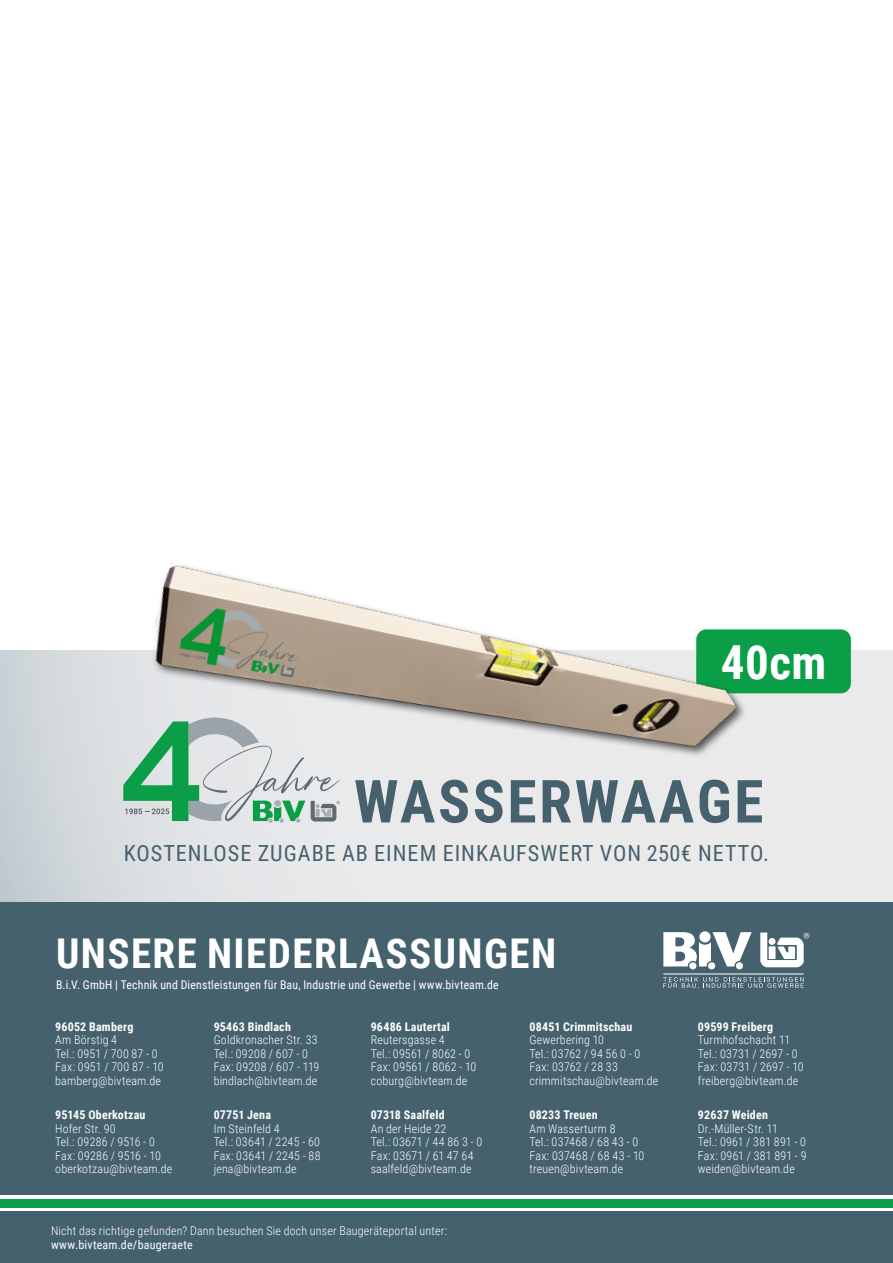
<style>
.page{position:relative;width:893px;height:1263px;background:#fff}
.page>*{position:absolute;margin:0;border:0;box-sizing:border-box;transform-origin:0 0}
.t1{font:700 59.55px "Roboto Condensed";letter-spacing:.045em;color:#46616e}
.t2{font:700 46.95px "Roboto Condensed";color:#fff}
.t3{font:700 41.1px "Roboto Condensed";letter-spacing:.035em;color:#fff}
.t4{font:22.2px "Roboto Condensed";letter-spacing:.045em;color:#46616e}
.t5{font:300 12px/13.5px "Roboto Condensed";letter-spacing:.015em;color:#fff}
.t6{font:700 12px "Roboto Condensed";letter-spacing:.015em;color:#fff}
.t7{font:12px "Roboto Condensed";letter-spacing:.015em;color:#fff}
</style>
<div class="page">
<svg style="left:0;top:650px;width:893px;height:253px;background:#dbdee1"></svg>
<div style="left:0;top:1212px;width:893px;height:51px;background:#46616e"></div>
<div style="left:0;top:1199px;width:893px;height:9px;background:#0a9f46"></div>
<div style="left:0;top:903px;width:893px;height:292px;background:#46616e"></div>
<svg style="left:760px;top:932px;width:49px;height:35px"></svg>
<hr style="left:663px;top:973px;width:141px;height:1px;background:#fff">
<div style="left:689px;top:962px;width:7px;height:7px;background:#fff;border-radius:50%"></div>
<div style="left:708px;top:962px;width:7px;height:7px;background:#fff;border-radius:50%"></div>
<div style="left:736px;top:962px;width:7px;height:7px;background:#fff;border-radius:50%"></div>
<svg style="left:663px;top:932px;width:89px;height:34px"></svg>
<svg style="left:663px;top:977px;width:141px;height:11px"></svg>
<div style="left:696px;top:629px;width:155px;height:64px;background:#0a9f46;border-radius:10px"></div>
<img style="left:64px;top:565px;width:753px;height:321px">
<svg style="left:123px;top:718px;width:217px;height:105px;background:#b1cec0"></svg>
<h2 class="t2" style="left:721px;top:629px;width:107px">40cm</h2>
<h1 class="t1" style="left:354px;top:760px;width:411px">WASSERWAAGE</h1>
<h3 class="t4" style="left:124px;top:837px;width:647px">KOSTENLOSE ZUGABE AB EINEM EINKAUFSWERT VON 250€ NETTO.</h3>
<h3 class="t3" style="left:56px;top:924px;width:502px">UNSERE NIEDERLASSUNGEN</h3>
<p class="t7" style="left:56px;top:976px;width:444px">B.i.V. GmbH | Technik und Dienstleistungen für Bau, Industrie und Gewerbe | www.bivteam.de</p>
<p class="t6" style="left:55px;top:1018px;width:80px">96052 Bamberg</p>
<p class="t5" style="left:55px;top:1032px;width:110px">Am Börstig 4<br>Tel.: 0951 / 700 87 - 0<br>Fax: 0951 / 700 87 - 10 bamberg@bivteam.de</p>
<p class="t6" style="left:55px;top:1106px;width:92px">95145 Oberkotzau</p>
<p class="t5" style="left:55px;top:1121px;width:119px">Hofer Str. 90<br>Tel.: 09286 / 9516 - 0<br>Fax: 09286 / 9516 - 10 oberkotzau@bivteam.de</p>
<p class="t6" style="left:214px;top:1018px;width:79px">95463 Bindlach</p>
<p class="t5" style="left:214px;top:1032px;width:107px">Goldkronacher Str. 33<br>Tel.: 09208 / 607 - 0<br>Fax: 09208 / 607 - 119 bindlach@bivteam.de</p>
<p class="t6" style="left:214px;top:1106px;width:59px">07751 Jena</p>
<p class="t5" style="left:214px;top:1121px;width:108px">Im Steinfeld 4<br>Tel.: 03641 / 2245 - 60<br>Fax: 03641 / 2245 - 88 jena@bivteam.de</p>
<p class="t6" style="left:371px;top:1018px;width:81px">96486 Lautertal</p>
<p class="t5" style="left:371px;top:1032px;width:107px">Reutersgasse 4<br>Tel.: 09561 / 8062 - 0<br>Fax: 09561 / 8062 - 10 coburg@bivteam.de</p>
<p class="t6" style="left:371px;top:1106px;width:75px">07318 Saalfeld</p>
<p class="t5" style="left:371px;top:1121px;width:113px">An der Heide 22<br>Tel.: 03671 / 44 86 3 - 0<br>Fax: 03671 / 61 47 64 saalfeld@bivteam.de</p>
<p class="t5" style="left:51px;top:1224px;width:398px">Nicht das richtige gefunden? Dann besuchen Sie doch unser Baugeräteportal unter:</p>
<p class="t7" style="left:51px;top:1236px;width:143px">www.bivteam.de/baugeraete</p>
<p class="t6" style="left:529px;top:1018px;width:104px">08451 Crimmitschau</p>
<p class="t5" style="left:529px;top:1032px;width:131px">Gewerbering 10<br>Tel.: 03762 / 94 56 0 - 0<br>Fax: 03762 / 28 33 crimmitschau@bivteam.de</p>
<p class="t6" style="left:529px;top:1106px;width:70px">08233 Treuen</p>
<p class="t5" style="left:529px;top:1121px;width:116px">Am Wasserturm 8<br>Tel.: 037468 / 68 43 - 0<br>Fax: 037468 / 68 43 - 10 treuen@bivteam.de</p>
<p class="t6" style="left:698px;top:1018px;width:77px">09599 Freiberg</p>
<p class="t5" style="left:698px;top:1032px;width:107px">Turmhofschacht 11<br>Tel.: 03731 / 2697 - 0<br>Fax: 03731 / 2697 - 10 freiberg@bivteam.de</p>
<p class="t6" style="left:698px;top:1106px;width:72px">92637 Weiden</p>
<p class="t5" style="left:698px;top:1121px;width:110px">Dr.-Müller-Str. 11<br>Tel.: 0961 / 381 891 - 0<br>Fax: 0961 / 381 891 - 9 weiden@bivteam.de</p>
</div>
